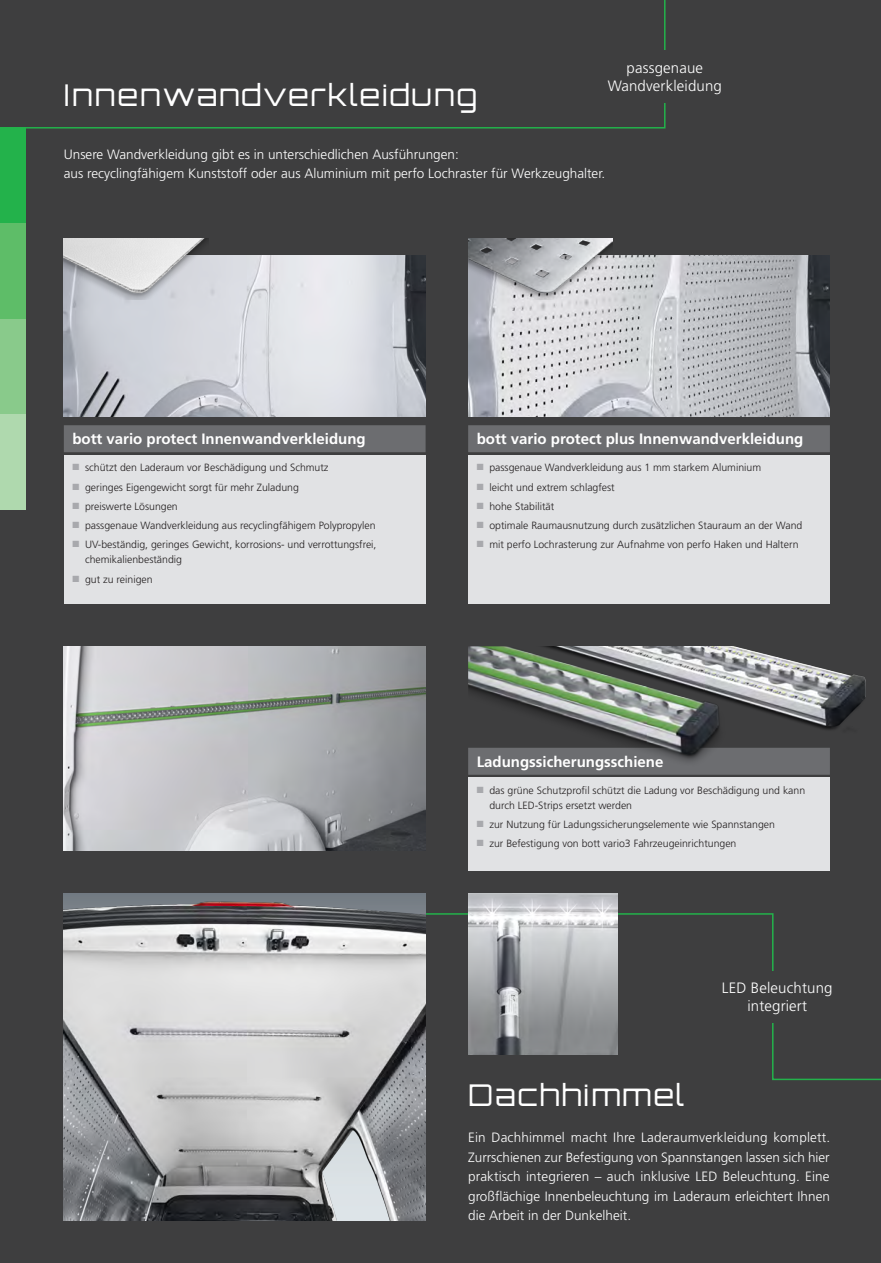
<style>
.page{position:relative;width:881px;height:1263px;background:#fff}
.page>*{position:absolute;margin:0;border:0;box-sizing:border-box;transform-origin:0 0}
._02_Head_1{font:300 30px "Orbitron CE";letter-spacing:.06em;color:#fff}
.TAB_grauer_Balken{font:700 15px "Frutiger LT Pro";color:#fff}
._01_Keywords{font:300 15px "Frutiger LT Pro";letter-spacing:.01em;color:#fff}
._01_Grund_Text{font:300 13.5px/19.5px "Frutiger LT Pro";color:#fff;text-align:justify}
.t1{font:300 10.5px/15px "Frutiger LT Pro";color:#231f20}
.s1{color:#a8a9ad}
</style>
<div class="page">
<div style="left:0;top:0;width:880px;height:1263px;background:#3e3e3f"></div>
<div style="left:0;top:223px;width:26px;height:96px;background:#5ebd68"></div>
<div style="left:0;top:319px;width:26px;height:96px;background:#89ca8b"></div>
<div style="left:0;top:415px;width:26px;height:95px;background:#afd9ae"></div>
<div style="left:0;top:128px;width:26px;height:95px;background:#23b24b"></div>
<img style="left:64px;top:255px;width:361px;height:162px">
<img style="left:64px;top:646px;width:361px;height:204px">
<img style="left:468px;top:255px;width:361px;height:162px">
<div style="left:64px;top:455px;width:361px;height:149px;background:#e1e2e4"></div>
<div style="left:64px;top:425px;width:361px;height:27px;background:#6c6d70"></div>
<img style="left:64px;top:238px;width:144px;height:61px">
<div style="left:468px;top:455px;width:361px;height:149px;background:#e1e2e4"></div>
<div style="left:468px;top:425px;width:361px;height:27px;background:#6c6d70"></div>
<svg style="left:0;top:0;width:666px;height:129px"></svg>
<div style="left:593px;top:50px;width:143px;height:52px;background:#3e3e3f"></div>
<img style="left:468px;top:238px;width:144px;height:61px">
<div style="left:468px;top:777px;width:361px;height:94px;background:#e1e2e4"></div>
<div style="left:468px;top:748px;width:361px;height:27px;background:#6c6d70"></div>
<img style="left:770px;top:655px;width:96px;height:116px">
<img style="left:468px;top:646px;width:302px;height:116px">
<svg style="left:425px;top:912px;width:455px;height:169px"></svg>
<div style="left:694px;top:971px;width:165px;height:51px;background:#3e3e3f"></div>
<img style="left:468px;top:893px;width:149px;height:162px">
<img style="left:64px;top:893px;width:361px;height:327px">
<p class="_01_Keywords" style="left:626px;top:59px;width:78px">passgenaue</p>
<p class="_01_Keywords" style="left:607px;top:77px;width:116px">Wandverkleidung</p>
<p class="_02_Head_1" style="left:64px;top:78px;width:415px">Innenwandverkleidung</p>
<p class="_01_Grund_Text" style="left:64px;top:145px;width:396px">Unsere Wandverkleidung gibt es in unterschiedlichen Ausführungen:</p>
<p class="_01_Grund_Text" style="left:64px;top:164px;width:543px">aus recyclingfähigem Kunststoff oder aus Aluminium mit perfo Lochraster für Werkzeughalter.</p>
<p class="TAB_grauer_Balken" style="left:72px;top:430px;width:295px">bott vario protect Innenwandverkleidung</p>
<p class="t1" style="left:72px;top:460px;width:258px"><span class="s1">■</span> schützt den Laderaum vor Beschädigung und Schmutz</p>
<p class="t1" style="left:72px;top:480px;width:228px"><span class="s1">■</span> geringes Eigengewicht sorgt für mehr Zuladung</p>
<p class="t1" style="left:72px;top:499px;width:107px"><span class="s1">■</span> preiswerte Lösungen</p>
<p class="t1" style="left:72px;top:518px;width:305px"><span class="s1">■</span> passgenaue Wandverkleidung aus recyclingfähigem Polypropylen</p>
<p class="t1" style="left:85px;top:537px;width:293px;text-indent:-13px"><span class="s1">■</span> UV-beständig, geringes Gewicht, korrosions- und verrottungsfrei, chemikalienbeständig</p>
<p class="t1" style="left:72px;top:572px;width:82px"><span class="s1">■</span> gut zu reinigen</p>
<p class="TAB_grauer_Balken" style="left:476px;top:430px;width:328px">bott vario protect plus Innenwandverkleidung</p>
<p class="t1" style="left:476px;top:460px;width:286px"><span class="s1">■</span> passgenaue Wandverkleidung aus 1 mm starkem Aluminium</p>
<p class="t1" style="left:476px;top:480px;width:139px"><span class="s1">■</span> leicht und extrem schlagfest</p>
<p class="t1" style="left:476px;top:499px;width:79px"><span class="s1">■</span> hohe Stabilität</p>
<p class="t1" style="left:476px;top:518px;width:327px"><span class="s1">■</span> optimale Raumausnutzung durch zusätzlichen Stauraum an der Wand</p>
<p class="t1" style="left:476px;top:537px;width:323px"><span class="s1">■</span> mit perfo Lochrasterung zur Aufnahme von perfo Haken und Haltern</p>
<p class="TAB_grauer_Balken" style="left:476px;top:752px;width:188px">Ladungssicherungsschiene</p>
<p class="t1" style="left:489px;top:783px;width:317px;text-indent:-13px"><span class="s1">■</span> das grüne Schutzprofil schützt die Ladung vor Beschädigung und kann durch LED-Strips ersetzt werden</p>
<p class="t1" style="left:476px;top:817px;width:300px"><span class="s1">■</span> zur Nutzung für Ladungssicherungselemente wie Spannstangen</p>
<p class="t1" style="left:476px;top:836px;width:261px"><span class="s1">■</span> zur Befestigung von bott vario3 Fahrzeugeinrichtungen</p>
<p class="_02_Head_1" style="left:468px;top:1077px;width:218px">Dachhimmel</p>
<p class="_01_Keywords" style="left:721px;top:979px;width:112px">LED Beleuchtung</p>
<p class="_01_Keywords" style="left:747px;top:997px;width:61px">integriert</p>
<p class="_01_Grund_Text" style="left:468px;top:1128px;width:363px">Ein Dachhimmel macht Ihre Laderaumverkleidung komplett.<br>Zurrschienen zur Befestigung von Spannstangen lassen sich hier praktisch integrieren – auch inklusive LED Beleuchtung. Eine großflächige Innenbeleuchtung im Laderaum erleichtert Ihnen die Arbeit in der Dunkelheit.</p>
</div>
